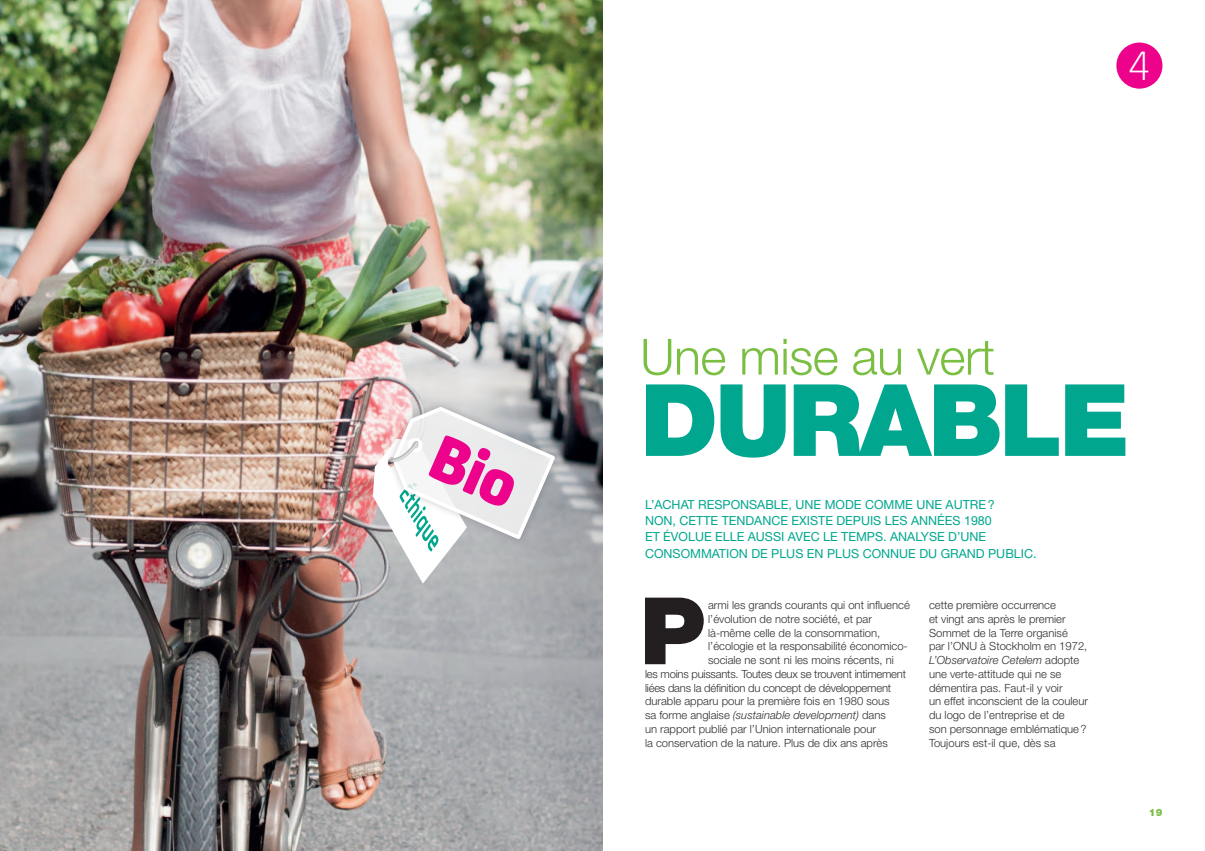
<style>
.page{position:relative;width:1205px;height:851px;background:#fff}
.page>*{position:absolute;margin:0;border:0;box-sizing:border-box;transform-origin:0 0}
.t1{font:900 100px "Helvetica Neue";color:#00a78e}
.t2{font:900 93.12px "Helvetica Neue";color:#231f20}
.t3{font:300 50px "Helvetica Neue";letter-spacing:-.01em;color:#7abe42}
.t4{font:300 43.88px "FS Joey";color:#fff}
.t5{font:12.5px/16.2px "Helvetica Neue";color:#00a78e}
.t6{font:300 11.25px/13.8px "Helvetica Neue";color:#312f30}
.t7{font:300 11.25px "Helvetica Neue";letter-spacing:-.02em;color:#312f30}
.t8{font:italic 300 11.25px "Helvetica Neue";color:#312f30}
.t9{font:900 10px "Helvetica Neue";color:#7abe42}
.s1{font-style:normal}
.s2{font-style:italic}
</style>
<div class="page">
<img style="left:0;top:0;width:602px;height:850px">
<div style="left:1116px;top:43px;width:46px;height:46px;background:#ed028c;border-radius:50%"></div>
<div style="left:386px;top:399px;width:176px;height:147px;background:#231f20;opacity:.25"></div>
<svg style="left:364px;top:404px;width:194px;height:179px"></svg>
<h3 class="t4" style="left:1128px;top:35px;width:24px">4</h3>
<h3 class="t3" style="left:640px;top:326px;width:356px">Une mise au vert</h3>
<h1 class="t1" style="left:640px;top:360px;width:287px">DURABLE</h1>
<p class="t5" style="left:645px;top:496px;width:393px">L’ACHAT RESPONSABLE, UNE MODE COMME UNE AUTRE?<br>NON, CETTE TENDANCE EXISTE DEPUIS LES ANNÉES 1980<br>ET ÉVOLUE ELLE AUSSI AVEC LE TEMPS. ANALYSE D’UNE CONSOMMATION DE PLUS EN PLUS CONNUE DU GRAND PUBLIC.</p>
<h2 class="t2" style="left:640px;top:575px;width:60px">P</h2>
<p class="t6" style="left:708px;top:598px;width:203px">armi les grands courants qui ont influencé</p>
<p class="t6" style="left:708px;top:611px;width:165px">l’évolution de notre société, et par</p>
<p class="t6" style="left:708px;top:625px;width:174px">là-même celle de la consommation,</p>
<p class="t6" style="left:708px;top:639px;width:201px">l’écologie et la responsabilité économico-</p>
<p class="t6" style="left:708px;top:653px;width:187px">sociale ne sont ni les moins récents, ni</p>
<p class="t7" style="left:645px;top:667px;width:262px">les moins puissants. Toutes deux se trouvent intimement</p>
<p class="t7" style="left:645px;top:680px;width:248px">liées dans la définition du concept de développement</p>
<p class="t6" style="left:645px;top:694px;width:246px">durable apparu pour la première fois en 1980 sous</p>
<p class="t8" style="left:645px;top:708px;width:242px"><span class="s1">sa forme anglaise</span> (sustainable development) <span class="s1">dans</span></p>
<p class="t6" style="left:645px;top:721px;width:233px">un rapport publié par l’Union internationale pour</p>
<p class="t6" style="left:645px;top:735px;width:244px">la conservation de la nature. Plus de dix ans après</p>
<p class="t6" style="left:929px;top:598px;width:161px">cette première occurrence<br>et vingt ans après le premier<br>Sommet de la Terre organisé<br>par l’ONU à Stockholm en 1972,<br><span class="s2">L’Observatoire Cetelem</span> adopte une verte-attitude qui ne se démentira pas. Faut-il y voir<br>un effet inconscient de la couleur du logo de l’entreprise et de<br>son personnage emblématique?<br>Toujours est-il que, dès sa</p>
<p class="t9" style="left:1149px;top:806px;width:15px">19</p>
</div>
